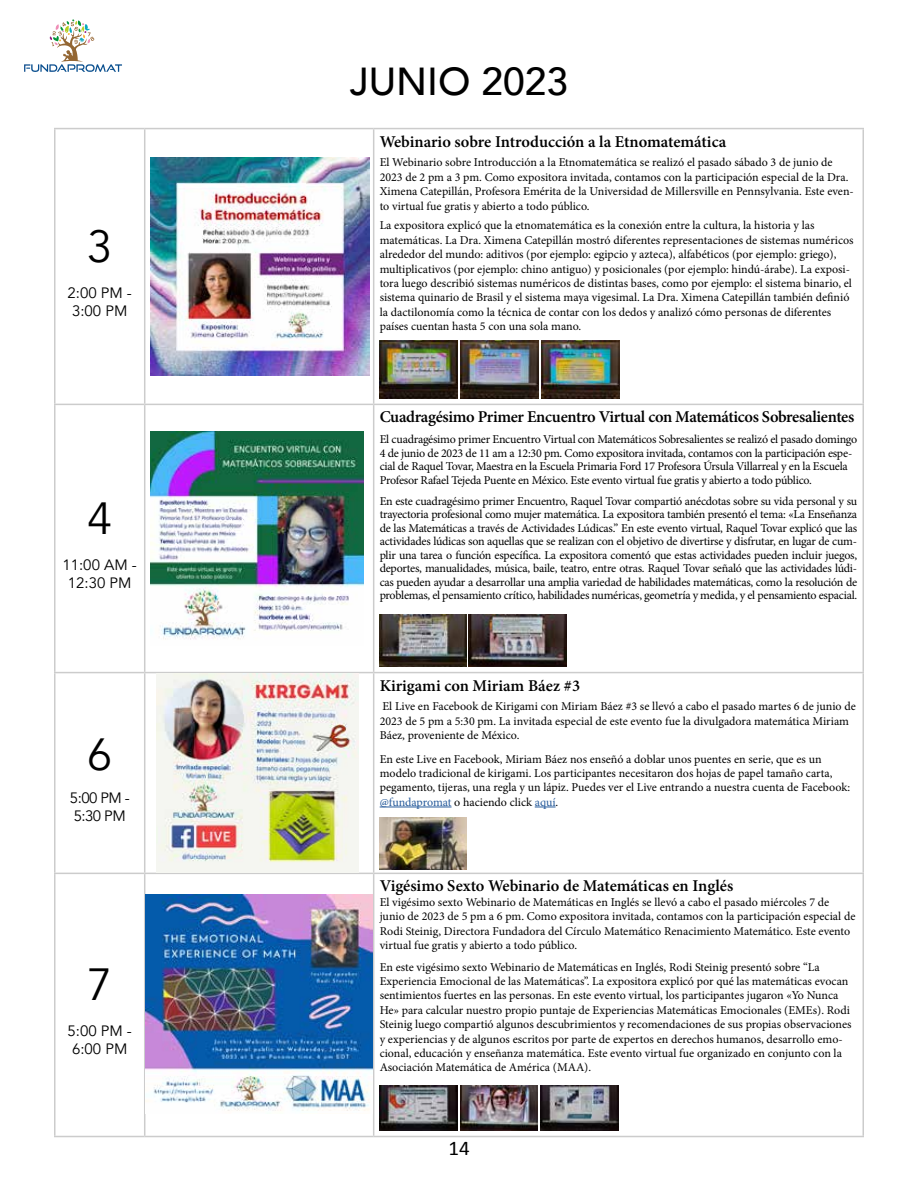
<style>
.page{position:relative;width:918px;height:1188px;background:#fff}
.page>*{position:absolute;margin:0;border:0;box-sizing:border-box;transform-origin:0 0}
.t1{font:45px "Avenir";color:#000}
.t2{font:500 39px "Avenir";color:#000}
.t3{font:21px "Calibri";color:#000}
.t4{font:600 16.5px "Minion Pro";letter-spacing:-.01em;color:#000}
.t5{font:15px/18px "Avenir";color:#000;text-align:center}
.t6{font:12px/14.4px "Minion Pro";color:#000}
.t7{font:12px/13.5px "Minion Pro";letter-spacing:-.02em;color:#000}
.s1{color:#275b9b}
</style>
<div class="page">
<svg style="left:24px;top:19px;width:98px;height:53px"></svg>
<hr style="left:54px;top:128px;width:91px;height:1px;background:#ccc">
<hr style="left:54px;top:129px;width:2px;height:275px;background:#ccc">
<hr style="left:145px;top:128px;width:229px;height:1px;background:#ccc">
<hr style="left:144px;top:129px;width:1px;height:275px;background:#ccc">
<hr style="left:374px;top:128px;width:490px;height:1px;background:#ccc">
<hr style="left:373px;top:129px;width:1px;height:275px;background:#ccc">
<hr style="left:862px;top:129px;width:2px;height:275px;background:#ccc">
<hr style="left:54px;top:404px;width:91px;height:1px;background:#ccc">
<hr style="left:54px;top:405px;width:2px;height:267px;background:#ccc">
<hr style="left:145px;top:404px;width:229px;height:1px;background:#ccc">
<hr style="left:144px;top:405px;width:1px;height:267px;background:#ccc">
<hr style="left:374px;top:404px;width:490px;height:1px;background:#ccc">
<hr style="left:373px;top:405px;width:1px;height:267px;background:#ccc">
<hr style="left:862px;top:405px;width:2px;height:267px;background:#ccc">
<hr style="left:54px;top:672px;width:91px;height:1px;background:#ccc">
<hr style="left:54px;top:673px;width:2px;height:200px;background:#ccc">
<hr style="left:145px;top:672px;width:229px;height:1px;background:#ccc">
<hr style="left:144px;top:673px;width:1px;height:200px;background:#ccc">
<hr style="left:374px;top:672px;width:490px;height:1px;background:#ccc">
<hr style="left:373px;top:673px;width:1px;height:200px;background:#ccc">
<hr style="left:862px;top:673px;width:2px;height:200px;background:#ccc">
<hr style="left:54px;top:873px;width:91px;height:1px;background:#ccc">
<hr style="left:54px;top:874px;width:2px;height:262px;background:#ccc">
<hr style="left:145px;top:873px;width:229px;height:1px;background:#ccc">
<hr style="left:144px;top:874px;width:1px;height:262px;background:#ccc">
<hr style="left:374px;top:873px;width:490px;height:1px;background:#ccc">
<hr style="left:373px;top:874px;width:1px;height:262px;background:#ccc">
<hr style="left:862px;top:874px;width:2px;height:262px;background:#ccc">
<hr style="left:54px;top:1136px;width:91px;height:1px;background:#ccc">
<hr style="left:145px;top:1136px;width:229px;height:1px;background:#ccc">
<hr style="left:374px;top:1136px;width:490px;height:1px;background:#ccc">
<img style="left:151px;top:157px;width:218px;height:219px">
<img style="left:380px;top:340px;width:77px;height:58px">
<img style="left:461px;top:340px;width:77px;height:58px">
<img style="left:541px;top:340px;width:78px;height:58px">
<img style="left:151px;top:432px;width:213px;height:208px">
<img style="left:380px;top:614px;width:86px;height:53px">
<img style="left:469px;top:614px;width:98px;height:53px">
<img style="left:156px;top:673px;width:202px;height:200px">
<hr style="left:380px;top:807px;width:72px;height:1px;background:#275b9b">
<svg style="left:535px;top:807px;width:21px;height:1px"></svg>
<img style="left:380px;top:818px;width:86px;height:52px">
<img style="left:145px;top:894px;width:228px;height:217px">
<img style="left:380px;top:1085px;width:77px;height:46px">
<img style="left:460px;top:1085px;width:78px;height:46px">
<img style="left:541px;top:1085px;width:77px;height:46px">
<h1 class="t1" style="left:87px;top:220px;width:27px">3</h1>
<p class="t5" style="left:67px;top:284px;width:66px">2:00 PM -<br>3:00 PM</p>
<h1 class="t1" style="left:87px;top:492px;width:27px">4</h1>
<p class="t5" style="left:62px;top:556px;width:76px">11:00 AM -<br>12:30 PM</p>
<h1 class="t1" style="left:87px;top:728px;width:27px">6</h1>
<p class="t5" style="left:70px;top:789px;width:61px;text-align:left">5:00 PM -<br>5:30 PM</p>
<h1 class="t1" style="left:87px;top:958px;width:27px">7</h1>
<p class="t5" style="left:68px;top:1023px;width:66px">5:00 PM -<br>6:00 PM</p>
<h2 class="t2" style="left:350px;top:48px;width:220px">JUNIO 2023</h2>
<h3 class="t4" style="left:380px;top:130px;width:348px">Webinario sobre Introducción a la Etnomatemática</h3>
<p class="t6" style="left:380px;top:155px;width:476px">El Webinario sobre Introducción a la Etnomatemática se realizó el pasado sábado 3 de junio de 2023 de 2 pm a 3 pm. Como expositora invitada, contamos con la participación especial de la Dra.<br>Ximena Catepillán, Profesora Emérita de la Universidad de Millersville en Pennsylvania. Este even&shy;to virtual fue gratis y abierto a todo público.</p>
<p class="t6" style="left:380px;top:218px;width:476px">La expositora explicó que la etnomatemática es la conexión entre la cultura, la historia y las matemáticas. La Dra. Ximena Catepillán mostró diferentes representaciones de sistemas numéricos alrededor del mundo: aditivos (por ejemplo: egipcio y azteca), alfabéticos (por ejemplo: griego), multiplicativos (por ejemplo: chino antiguo) y posicionales (por ejemplo: hindú-árabe). La exposi&shy;tora luego describió sistemas numéricos de distintas bases, como por ejemplo: el sistema binario, el sistema quinario de Brasil y el sistema maya vigesimal. La Dra. Ximena Catepillán también definió la dactilonomía como la técnica de contar con los dedos y analizó cómo personas de diferentes países cuentan hasta 5 con una sola mano.</p>
<h3 class="t4" style="left:380px;top:406px;width:476px">Cuadragésimo Primer Encuentro Virtual con Matemáticos Sobresalientes</h3>
<p class="t7" style="left:380px;top:433px;width:479px">El cuadragésimo primer Encuentro Virtual con Matemáticos Sobresalientes se realizó el pasado domingo 4 de junio de 2023 de 11 am a 12:30 pm. Como expositora invitada, contamos con la participación espe&shy;cial de Raquel Tovar, Maestra en la Escuela Primaria Ford 17 Profesora Úrsula Villarreal y en la Escuela Profesor Rafael Tejeda Puente en México. Este evento virtual fue gratis y abierto a todo público.</p>
<p class="t6" style="left:380px;top:494px;width:479px;line-height:13.5px;text-align:justify">En este cuadragésimo primer Encuentro, Raquel Tovar compartió anécdotas sobre su vida personal y su trayectoria profesional como mujer matemática. La expositora también presentó el tema: «La Enseñanza de las Matemáticas a través de Actividades Lúdicas.” En este evento virtual, Raquel Tovar explicó que las actividades lúdicas son aquellas que se realizan con el objetivo de divertirse y disfrutar, en lugar de cum&shy;plir una tarea o función específica. La expositora comentó que estas actividades pueden incluir juegos, deportes, manualidades, música, baile, teatro, entre otras. Raquel Tovar señaló que las actividades lúdi&shy;cas pueden ayudar a desarrollar una amplia variedad de habilidades matemáticas, como la resolución de problemas, el pensamiento crítico, habilidades numéricas, geometría y medida, y el pensamiento espacial.</p>
<h3 class="t4" style="left:380px;top:674px;width:202px">Kirigami con Miriam Báez #3</h3>
<p class="t6" style="left:380px;top:699px;width:478px">El Live en Facebook de Kirigami con Miriam Báez #3 se llevó a cabo el pasado martes 6 de junio de<br>2023 de 5 pm a 5:30 pm. La invitada especial de este evento fue la divulgadora matemática Miriam<br>Báez, proveniente de México.</p>
<p class="t6" style="left:380px;top:752px;width:472px">En este Live en Facebook, Miriam Báez nos enseñó a doblar unos puentes en serie, que es un modelo tradicional de kirigami. Los participantes necesitaron dos hojas de papel tamaño carta, pegamento, tijeras, una regla y un lápiz. Puedes ver el Live entrando a nuestra cuenta de Facebook: <span class="s1">@fundapromat</span> o haciendo click <span class="s1">aquí</span>.</p>
<h3 class="t4" style="left:380px;top:875px;width:355px">Vigésimo Sexto Webinario de Matemáticas en Inglés</h3>
<p class="t6" style="left:380px;top:895px;width:477px">El vigésimo sexto Webinario de Matemáticas en Inglés se llevó a cabo el pasado miércoles 7 de junio de 2023 de 5 pm a 6 pm. Como expositora invitada, contamos con la participación especial de Rodi Steinig, Directora Fundadora del Círculo Matemático Renacimiento Matemático. Este evento virtual fue gratis y abierto a todo público.</p>
<p class="t6" style="left:380px;top:960px;width:473px">En este vigésimo sexto Webinario de Matemáticas en Inglés, Rodi Steinig presentó sobre “La Experiencia Emocional de las Matemáticas”. La expositora explicó por qué las matemáticas evocan sentimientos fuertes en las personas. En este evento virtual, los participantes jugaron «Yo Nunca He» para calcular nuestro propio puntaje de Experiencias Matemáticas Emocionales (EMEs). Rodi Steinig luego compartió algunos descubrimientos y recomendaciones de sus propias observaciones y experiencias y de algunos escritos por parte de expertos en derechos humanos, desarrollo emo&shy;cional, educación y enseñanza matemática. Este evento virtual fue organizado en conjunto con la Asociación Matemática de América (MAA).</p>
<h3 class="t3" style="left:448px;top:1133px;width:23px">14</h3>
</div>
